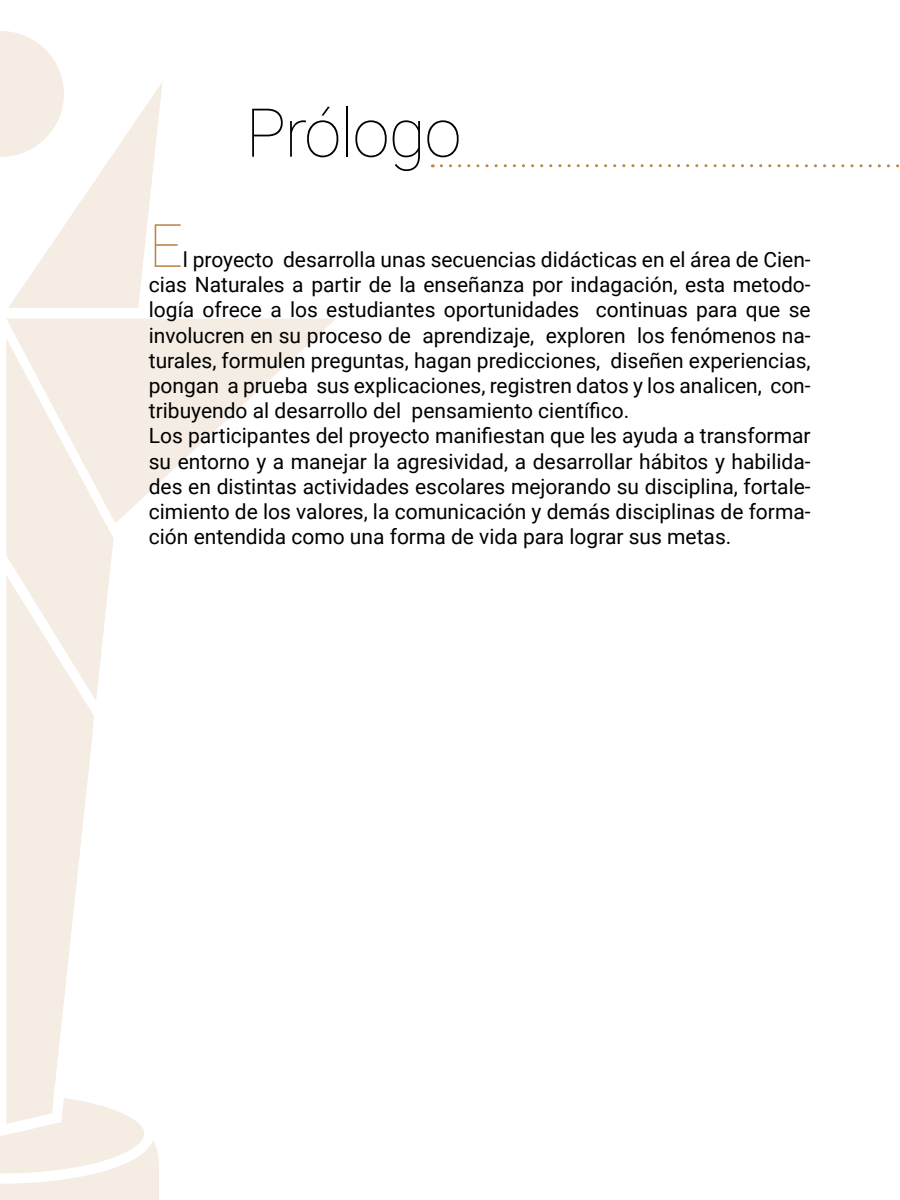
<style>
.page{position:relative;width:900px;height:1200px;background:#fff}
.page>*{position:absolute;margin:0;border:0;box-sizing:border-box;transform-origin:0 0}
.t1{font:100 67.5px "Roboto";letter-spacing:-.02em;color:#000}
.t2{font:100 60px "Roboto";color:#ba8748}
.t3{font:21px/25.2px "Roboto";color:#000;text-align:justify}
</style>
<div class="page">
<svg style="left:0;top:31px;width:336px;height:1169px"></svg>
<svg style="left:432px;top:164px;width:467px;height:4px"></svg>
<p class="t1" style="left:246px;top:85px;width:217px">Prólogo</p>
<p class="t2" style="left:149px;top:204px;width:36px">E</p>
<p class="t3" style="left:149px;top:246px;width:663px;text-indent:34px">l proyecto desarrolla unas secuencias didácticas en el área de Cien&shy;cias Naturales a partir de la enseñanza por indagación, esta metodo&shy;logía ofrece a los estudiantes oportunidades continuas para que se involucren en su proceso de aprendizaje, exploren los fenómenos na&shy;turales, formulen preguntas, hagan predicciones, diseñen experiencias, pongan a prueba sus explicaciones, registren datos y los analicen, con&shy;tribuyendo al desarrollo del pensamiento científico.</p>
<p class="t3" style="left:149px;top:422px;width:663px">Los participantes del proyecto manifiestan que les ayuda a transformar su entorno y a manejar la agresividad, a desarrollar hábitos y habilida&shy;des en distintas actividades escolares mejorando su disciplina, fortale&shy;cimiento de los valores, la comunicación y demás disciplinas de forma&shy;ción entendida como una forma de vida para lograr sus metas.</p>
</div>
